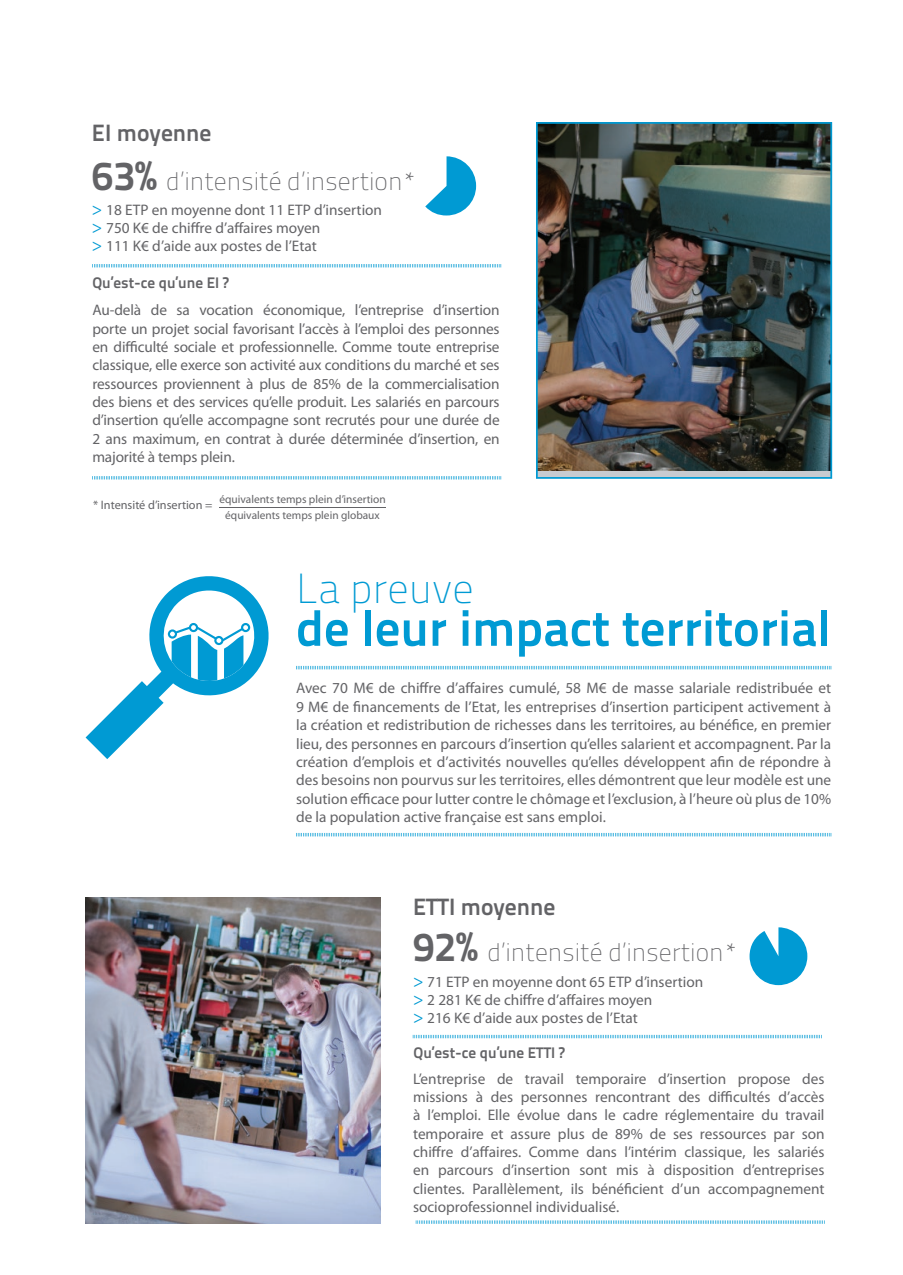
<style>
.page{position:relative;width:903px;height:1275px;background:#fff}
.page>*{position:absolute;margin:0;border:0;box-sizing:border-box;transform-origin:0 0}
.t1{font:50.75px "Titillium Text 14 L 800 wt";color:#009ad3}
.t2{font:700 42px "Titillium Text 14 L";color:#009ad3}
.t3{font:700 25.55px "Titillium Text 14 L";color:#636366}
.t4{font:23.62px "Titillium Text 14 L 800 wt";color:#636366}
.t5{font:15.22px/18.4px "Myriad Pro";color:#636366;text-align:justify}
.t6{font:15.22px "Titillium Text 14 L 800 wt";color:#636366}
.t7{font:12.25px "Myriad Pro";color:#636366}
.t8{font:11.38px "Myriad Pro";color:#636366}
.s1{font-family:"Titillium Text 14 L 800 wt";font-weight:400;font-size:40.77px}
.s2{font-size:17.68px;color:#009ad3}
</style>
<div class="page">
<svg style="left:413px;top:1035px;width:409px;height:3px"></svg>
<svg style="left:416px;top:1220px;width:408px;height:4px;background:#aedef0"></svg>
<svg style="left:749px;top:927px;width:58px;height:58px"></svg>
<img style="left:536px;top:122px;width:296px;height:357px">
<svg style="left:92px;top:264px;width:409px;height:3px"></svg>
<svg style="left:92px;top:476px;width:409px;height:3px"></svg>
<hr style="left:219px;top:507px;width:167px;height:1px;background:#636366">
<svg style="left:425px;top:156px;width:51px;height:59px"></svg>
<svg style="left:296px;top:666px;width:535px;height:3px;background:#9fd8ee"></svg>
<svg style="left:296px;top:833px;width:535px;height:3px;background:#9fd8ee"></svg>
<svg style="left:86px;top:576px;width:183px;height:183px"></svg>
<img style="left:86px;top:897px;width:294px;height:327px">
<h3 class="t4" style="left:92px;top:118px;width:121px">EI moyenne</h3>
<h3 class="t3" style="left:92px;top:166px;width:326px"><span class="s1">63%</span> d’intensité d’insertion*</h3>
<p class="t5" style="left:92px;top:201px;width:292px;text-align:left"><span class="s2">&gt;</span> 18 ETP en moyenne dont 11 ETP d’insertion <span class="s2">&gt;</span> 750 K€ de chiffre d’affaires moyen<br><span class="s2">&gt;</span> 111 K€ d’aide aux postes de l’Etat</p>
<p class="t6" style="left:92px;top:273px;width:138px">Qu’est-ce qu’une EI ?</p>
<p class="t5" style="left:92px;top:301px;width:409px">Au-delà de sa vocation économique, l’entreprise d’insertion porte un projet social favorisant l’accès à l’emploi des personnes en difficulté sociale et professionnelle. Comme toute entreprise classique, elle exerce son activité aux conditions du marché et ses ressources proviennent à plus de 85% de la commercialisation des biens et des services qu’elle produit. Les salariés en parcours d’insertion qu’elle accompagne sont recrutés pour une durée de 2 ans maximum, en contrat à durée déterminée d’insertion, en majorité à temps plein.</p>
<p class="t8" style="left:219px;top:492px;width:168px">équivalents temps plein d’insertion</p>
<p class="t7" style="left:93px;top:497px;width:121px">* Intensité d’insertion =</p>
<p class="t8" style="left:225px;top:508px;width:156px">équivalents temps plein globaux</p>
<h2 class="t2" style="left:296px;top:564px;width:179px">La preuve</h2>
<h1 class="t1" style="left:296px;top:597px;width:536px">de leur impact territorial</h1>
<p class="t5" style="left:296px;top:679px;width:537px">Avec 70 M€ de chiffre d’affaires cumulé, 58 M€ de masse salariale redistribuée et 9 M€ de financements de l’Etat, les entreprises d’insertion participent activement à la création et redistribution de richesses dans les territoires, au bénéfice, en premier lieu, des personnes en parcours d’insertion qu’elles salarient et accompagnent. Par la création d’emplois et d’activités nouvelles qu’elles développent afin de répondre à des besoins non pourvus sur les territoires, elles démontrent que leur modèle est une solution efficace pour lutter contre le chômage et l’exclusion, à l’heure où plus de 10% de la population active française est sans emploi.</p>
<h3 class="t4" style="left:413px;top:892px;width:144px">ETTI moyenne</h3>
<h3 class="t3" style="left:413px;top:936px;width:326px"><span class="s1">92%</span> d’intensité d’insertion*</h3>
<p class="t5" style="left:413px;top:973px;width:292px;text-align:left"><span class="s2">&gt;</span> 71 ETP en moyenne dont 65 ETP d’insertion <span class="s2">&gt;</span> 2 281 K€ de chiffre d’affaires moyen<br><span class="s2">&gt;</span> 216 K€ d’aide aux postes de l’Etat</p>
<p class="t6" style="left:413px;top:1044px;width:153px">Qu’est-ce qu’une ETTI ?</p>
<p class="t5" style="left:413px;top:1069px;width:413px">L’entreprise de travail temporaire d’insertion propose des missions à des personnes rencontrant des difficultés d’accès à l’emploi. Elle évolue dans le cadre réglementaire du travail temporaire et assure plus de 89% de ses ressources par son chiffre d’affaires. Comme dans l’intérim classique, les salariés en parcours d’insertion sont mis à disposition d’entreprises clientes. Parallèlement, ils bénéficient d’un accompagnement socioprofessionnel individualisé.</p>
</div>
